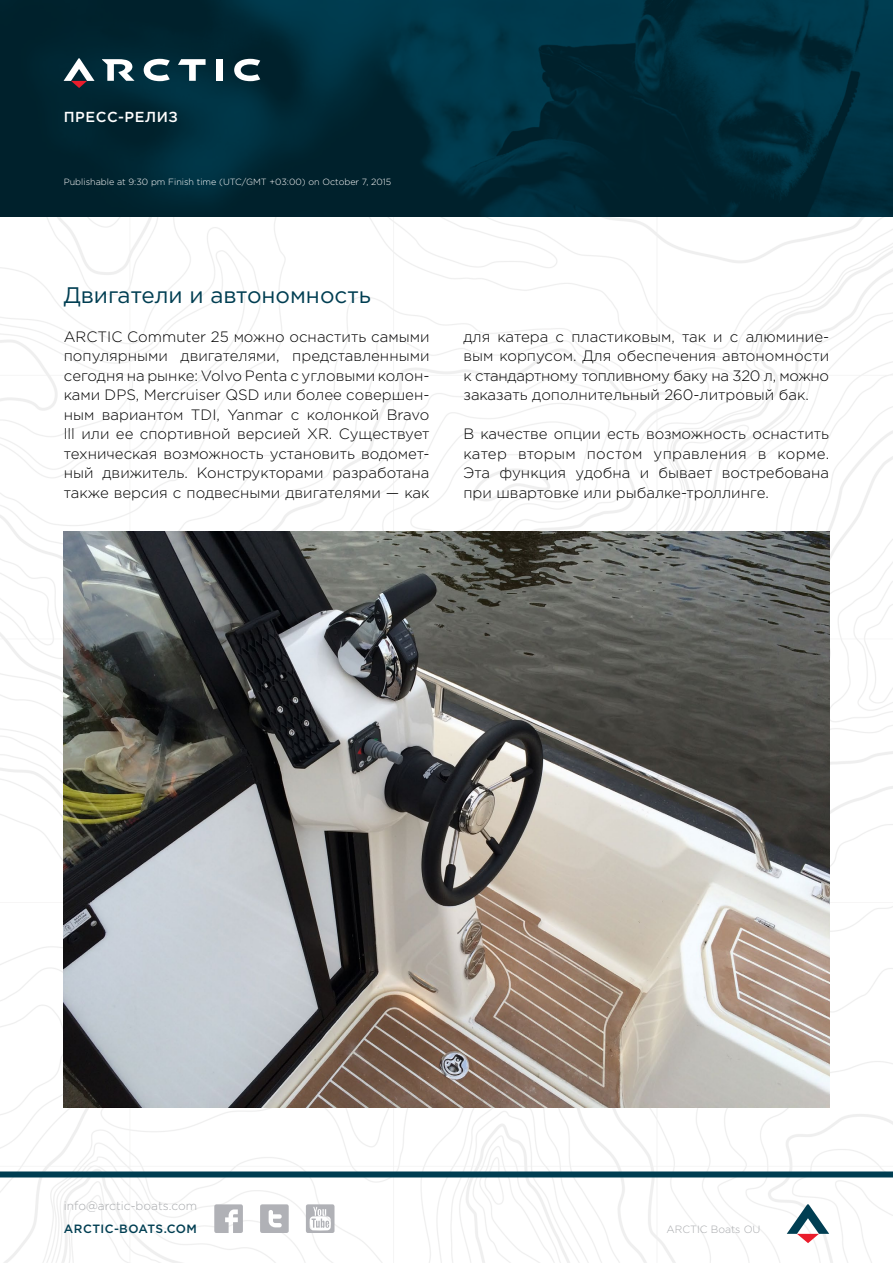
<style>
.page{position:relative;width:893px;height:1263px;background:#fff}
.page>*{position:absolute;margin:0;border:0;box-sizing:border-box;transform-origin:0 0}
.t1{font:22.5px "Gotham Pro";color:#003e52}
.t2{font:300 15px/19.5px "Gotham Pro";color:#000;text-align:right}
.t3{font:300 15px/19.5px "Gotham Pro";letter-spacing:-.02em;color:#000}
.t4{font:300 15px "Gotham Pro";letter-spacing:.02em;color:#000}
.t5{font:500 14.55px "Gotham Pro";letter-spacing:.04em;color:#fff}
.t6{font:300 12px "Gotham Pro";color:#a7a9ac}
.t7{font:500 12px "Gotham Pro";letter-spacing:.04em;color:#003e52}
.t8{font:300 10.5px "Gotham Pro";color:#a7a9ac}
.t9{font:300 9px "Gotham Pro";color:#fff}
</style>
<div class="page">
<img style="left:0;top:216px;width:893px;height:1047px">
<svg style="left:0;top:0;width:893px;height:216px;background:#002b39"></svg>
<svg style="left:144px;top:59px;width:26px;height:22px"></svg>
<svg style="left:234px;top:59px;width:26px;height:22px"></svg>
<div style="left:216px;top:59px;width:7px;height:22px;background:#fff"></div>
<svg style="left:102px;top:59px;width:33px;height:22px"></svg>
<svg style="left:178px;top:59px;width:28px;height:22px"></svg>
<svg style="left:64px;top:58px;width:31px;height:30px"></svg>
<div style="left:0;top:1171px;width:893px;height:6px;background:#003e52"></div>
<img style="left:64px;top:531px;width:765px;height:577px">
<svg style="left:787px;top:1204px;width:42px;height:39px"></svg>
<svg style="left:214px;top:1204px;width:29px;height:29px"></svg>
<svg style="left:260px;top:1204px;width:29px;height:29px"></svg>
<svg style="left:306px;top:1204px;width:28px;height:29px"></svg>
<p class="t5" style="left:64px;top:108px;width:116px">ПРЕСС-РЕЛИЗ</p>
<p class="t9" style="left:64px;top:177px;width:329px">Publishable at 9:30 pm Finish time (UTC/GMT +03:00) on October 7, 2015</p>
<h1 class="t1" style="left:64px;top:282px;width:308px">Двигатели и автономность</h1>
<p class="t2" style="left:64px;top:327px;width:367px">ARCTIC Commuter 25 можно оснастить самыми представленными</p>
<p class="t2" style="left:64px;top:346px;width:106px">популярными</p>
<p class="t2" style="left:181px;top:346px;width:100px">двигателями,</p>
<p class="t2" style="left:64px;top:366px;width:367px">сегодня на рынке: Volvo Penta с угловыми колон-</p>
<p class="t2" style="left:64px;top:385px;width:367px">ками DPS, Mercruiser QSD или более совершен-</p>
<p class="t2" style="left:64px;top:405px;width:32px">ным</p>
<p class="t2" style="left:102px;top:405px;width:83px">вариантом</p>
<p class="t2" style="left:191px;top:405px;width:31px">TDI,</p>
<p class="t2" style="left:227px;top:405px;width:57px">Yanmar</p>
<p class="t2" style="left:291px;top:405px;width:10px">с</p>
<p class="t2" style="left:307px;top:405px;width:74px">колонкои</p>
<p class="t2" style="left:370px;top:405px;width:11px">̆</p>
<p class="t2" style="left:387px;top:405px;width:44px">Bravo</p>
<p class="t2" style="left:64px;top:424px;width:168px">lll или ее спортивнои</p>
<p class="t2" style="left:221px;top:424px;width:81px">̆ версиеи</p>
<p class="t2" style="left:291px;top:424px;width:140px">̆ XR. Существует</p>
<p class="t2" style="left:64px;top:444px;width:367px">техническая возможность установить водомет-</p>
<p class="t2" style="left:64px;top:483px;width:367px">также версия с подвесными двигателями — как</p>
<p class="t2" style="left:64px;top:463px;width:31px">ныи</p>
<p class="t2" style="left:84px;top:463px;width:11px">̆</p>
<p class="t2" style="left:333px;top:463px;width:98px">разработана</p>
<p class="t2" style="left:197px;top:463px;width:128px">Конструкторами</p>
<p class="t2" style="left:102px;top:463px;width:87px">движитель.</p>
<p class="t2" style="left:498px;top:327px;width:52px">катера</p>
<p class="t2" style="left:556px;top:327px;width:10px">с</p>
<p class="t2" style="left:571px;top:327px;width:105px">пластиковым,</p>
<p class="t2" style="left:730px;top:327px;width:10px">с</p>
<p class="t2" style="left:746px;top:327px;width:85px">алюминие-</p>
<p class="t2" style="left:682px;top:327px;width:26px">так</p>
<p class="t2" style="left:463px;top:327px;width:28px">для</p>
<p class="t3" style="left:765px;top:366px;width:66px;text-indent:-301px">к стандартному топливному баку на 320 ,л можно ̆ бак.</p>
<p class="t2" style="left:713px;top:327px;width:11px">и</p>
<p class="t2" style="left:463px;top:346px;width:367px">вым корпусом. Для обеспечения автономности</p>
<p class="t2" style="left:463px;top:385px;width:198px">заказать дополнительныи</p>
<p class="t2" style="left:463px;top:424px;width:367px">В качестве опции есть возможность оснастить корме.</p>
<p class="t2" style="left:650px;top:385px;width:125px">̆ 260-литровыи</p>
<p class="t2" style="left:463px;top:444px;width:45px">катер</p>
<p class="t2" style="left:518px;top:444px;width:59px">вторым</p>
<p class="t2" style="left:587px;top:444px;width:57px">постом</p>
<p class="t4" style="left:654px;top:445px;width:95px">управления</p>
<p class="t2" style="left:758px;top:444px;width:10px">в</p>
<p class="t2" style="left:463px;top:463px;width:307px;text-align:left">Эта<br>при швартовке или рыбалке-троллинге.</p>
<p class="t2" style="left:576px;top:463px;width:56px">удобна</p>
<p class="t2" style="left:659px;top:463px;width:55px">бывает</p>
<p class="t2" style="left:722px;top:463px;width:109px">востребована</p>
<p class="t2" style="left:500px;top:463px;width:68px">функция</p>
<p class="t2" style="left:640px;top:463px;width:11px">и</p>
<p class="t6" style="left:64px;top:1199px;width:135px">info@arctic-boats.com</p>
<p class="t7" style="left:64px;top:1222px;width:135px">ARCTIC-BOATS.COM</p>
<p class="t8" style="left:666px;top:1223px;width:96px">ARCTIC Boats OU</p>
</div>
